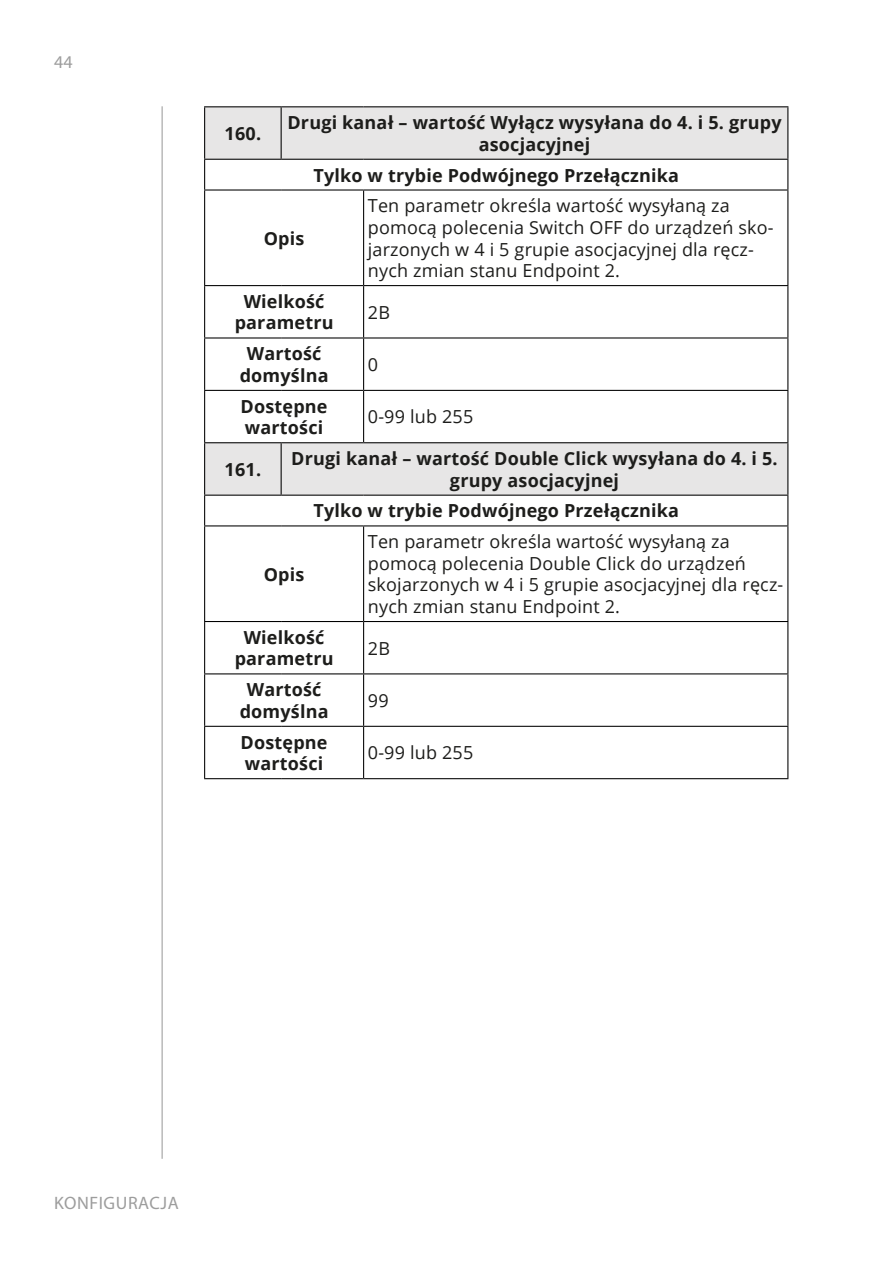
<style>
.page{position:relative;width:893px;height:1263px;background:#fff}
.page>*{position:absolute;margin:0;border:0;box-sizing:border-box;transform-origin:0 0}
.table-content-left{font:18px/21.6px "Open Sans";letter-spacing:.01em;color:#1d1d1b}
.table-header-center{font:700 18px/21.6px "Open Sans";letter-spacing:.01em;color:#1d1d1b;text-align:center}
.t1{font:18px "Myriad Pro";letter-spacing:.03em;color:#9d9d9d}
</style>
<div class="page">
<hr style="left:162px;top:106px;width:1px;height:1053px;background:#9d9d9d">
<svg style="left:205px;top:107px;width:582px;height:388px"></svg>
<svg style="left:204px;top:160px;width:1px;height:29px"></svg>
<svg style="left:787px;top:160px;width:1px;height:29px"></svg>
<hr style="left:204px;top:189px;width:77px;height:2px;background:#000">
<hr style="left:281px;top:189px;width:83px;height:2px;background:#000">
<hr style="left:364px;top:189px;width:424px;height:2px;background:#000">
<svg style="left:204px;top:496px;width:1px;height:29px"></svg>
<svg style="left:787px;top:496px;width:1px;height:29px"></svg>
<hr style="left:204px;top:525px;width:77px;height:1px;background:#000">
<hr style="left:281px;top:525px;width:83px;height:1px;background:#000">
<hr style="left:364px;top:525px;width:424px;height:1px;background:#000">
<hr style="left:204px;top:159px;width:77px;height:1px;background:#000">
<hr style="left:281px;top:159px;width:83px;height:1px;background:#000">
<hr style="left:364px;top:159px;width:424px;height:1px;background:#000">
<hr style="left:204px;top:495px;width:77px;height:1px;background:#000">
<hr style="left:281px;top:495px;width:83px;height:1px;background:#000">
<hr style="left:364px;top:495px;width:424px;height:1px;background:#000">
<hr style="left:204px;top:106px;width:77px;height:1px;background:#000">
<hr style="left:204px;top:107px;width:1px;height:52px;background:#000">
<hr style="left:281px;top:106px;width:83px;height:1px;background:#000">
<hr style="left:281px;top:107px;width:1px;height:52px;background:#000">
<hr style="left:364px;top:106px;width:424px;height:1px;background:#000">
<hr style="left:787px;top:107px;width:1px;height:52px;background:#000">
<hr style="left:204px;top:191px;width:1px;height:94px;background:#000">
<hr style="left:363px;top:191px;width:1px;height:94px;background:#000">
<hr style="left:787px;top:191px;width:1px;height:94px;background:#000">
<hr style="left:204px;top:285px;width:77px;height:1px;background:#000">
<hr style="left:204px;top:286px;width:1px;height:51px;background:#000">
<hr style="left:281px;top:285px;width:83px;height:1px;background:#000">
<hr style="left:364px;top:285px;width:424px;height:1px;background:#000">
<hr style="left:363px;top:286px;width:1px;height:51px;background:#000">
<hr style="left:787px;top:286px;width:1px;height:51px;background:#000">
<hr style="left:204px;top:337px;width:77px;height:1px;background:#000">
<hr style="left:204px;top:338px;width:1px;height:52px;background:#000">
<hr style="left:281px;top:337px;width:83px;height:1px;background:#000">
<hr style="left:364px;top:337px;width:424px;height:1px;background:#000">
<hr style="left:363px;top:338px;width:1px;height:52px;background:#000">
<hr style="left:787px;top:338px;width:1px;height:52px;background:#000">
<hr style="left:204px;top:390px;width:77px;height:1px;background:#000">
<hr style="left:204px;top:391px;width:1px;height:51px;background:#000">
<hr style="left:281px;top:390px;width:83px;height:1px;background:#000">
<hr style="left:364px;top:390px;width:424px;height:1px;background:#000">
<hr style="left:363px;top:391px;width:1px;height:51px;background:#000">
<hr style="left:787px;top:391px;width:1px;height:51px;background:#000">
<hr style="left:204px;top:442px;width:77px;height:1px;background:#000">
<hr style="left:204px;top:443px;width:1px;height:52px;background:#000">
<hr style="left:281px;top:442px;width:83px;height:1px;background:#000">
<hr style="left:281px;top:443px;width:1px;height:52px;background:#000">
<hr style="left:364px;top:442px;width:424px;height:1px;background:#000">
<hr style="left:787px;top:443px;width:1px;height:52px;background:#000">
<hr style="left:204px;top:526px;width:1px;height:95px;background:#000">
<hr style="left:363px;top:526px;width:1px;height:95px;background:#000">
<hr style="left:787px;top:526px;width:1px;height:95px;background:#000">
<hr style="left:204px;top:621px;width:77px;height:1px;background:#000">
<hr style="left:204px;top:622px;width:1px;height:51px;background:#000">
<hr style="left:281px;top:621px;width:83px;height:1px;background:#000">
<hr style="left:364px;top:621px;width:424px;height:1px;background:#000">
<hr style="left:363px;top:622px;width:1px;height:51px;background:#000">
<hr style="left:787px;top:622px;width:1px;height:51px;background:#000">
<hr style="left:204px;top:673px;width:77px;height:1px;background:#000">
<hr style="left:204px;top:674px;width:1px;height:52px;background:#000">
<hr style="left:281px;top:673px;width:83px;height:1px;background:#000">
<hr style="left:364px;top:673px;width:424px;height:1px;background:#000">
<hr style="left:363px;top:674px;width:1px;height:52px;background:#000">
<hr style="left:787px;top:674px;width:1px;height:52px;background:#000">
<hr style="left:204px;top:726px;width:77px;height:1px;background:#000">
<hr style="left:204px;top:727px;width:1px;height:51px;background:#000">
<hr style="left:281px;top:726px;width:83px;height:1px;background:#000">
<hr style="left:364px;top:726px;width:424px;height:1px;background:#000">
<hr style="left:363px;top:727px;width:1px;height:51px;background:#000">
<hr style="left:787px;top:727px;width:1px;height:51px;background:#000">
<hr style="left:204px;top:778px;width:77px;height:1px;background:#000">
<hr style="left:281px;top:778px;width:83px;height:1px;background:#000">
<hr style="left:364px;top:778px;width:424px;height:1px;background:#000">
<p class="t1" style="left:54px;top:50px;width:20px">44</p>
<p class="table-header-center" style="left:225px;top:122px;width:38px">160.</p>
<p class="table-header-center" style="left:287px;top:111px;width:496px">Drugi kanał – wartość Wyłącz wysyłana do 4. i 5. grupy asocjacyjnej</p>
<p class="table-header-center" style="left:313px;top:164px;width:367px">Tylko w trybie Podwójnego Przełącznika</p>
<p class="table-header-center" style="left:264px;top:227px;width:42px">Opis</p>
<p class="table-content-left" style="left:368px;top:194px;width:407px">Ten parametr określa wartość wysyłaną za pomocą polecenia Switch OFF do urządzeń sko&shy;jarzonych w 4 i 5 grupie asocjacyjnej dla ręcz&shy;nych zmian stanu Endpoint 2.</p>
<p class="table-header-center" style="left:235px;top:290px;width:100px">Wielkość parametru</p>
<p class="table-content-left" style="left:368px;top:301px;width:24px">2B</p>
<p class="table-header-center" style="left:240px;top:342px;width:90px">Wartość domyślna</p>
<p class="table-content-left" style="left:368px;top:353px;width:12px">0</p>
<p class="table-header-center" style="left:241px;top:395px;width:88px;text-align:left">Dostępne wartości</p>
<p class="table-content-left" style="left:368px;top:406px;width:107px">0-99 lub 255</p>
<p class="table-header-center" style="left:225px;top:458px;width:38px">161.</p>
<p class="table-header-center" style="left:291px;top:447px;width:488px">Drugi kanał – wartość Double Click wysyłana do 4. i 5. grupy asocjacyjnej</p>
<p class="table-header-center" style="left:313px;top:500px;width:367px">Tylko w trybie Podwójnego Przełącznika</p>
<p class="table-header-center" style="left:264px;top:563px;width:42px">Opis</p>
<p class="table-content-left" style="left:368px;top:530px;width:417px">Ten parametr określa wartość wysyłaną za pomocą polecenia Double Click do urządzeń skojarzonych w 4 i 5 grupie asocjacyjnej dla ręcz&shy;nych zmian stanu Endpoint 2.</p>
<p class="table-header-center" style="left:235px;top:626px;width:100px">Wielkość parametru</p>
<p class="table-content-left" style="left:368px;top:637px;width:24px">2B</p>
<p class="table-header-center" style="left:240px;top:678px;width:90px">Wartość domyślna</p>
<p class="table-content-left" style="left:368px;top:689px;width:22px">99</p>
<p class="table-header-center" style="left:241px;top:731px;width:88px;text-align:left">Dostępne wartości</p>
<p class="table-content-left" style="left:368px;top:741px;width:107px">0-99 lub 255</p>
<p class="t1" style="left:54px;top:1192px;width:126px">KONFIGURACJA</p>
</div>
